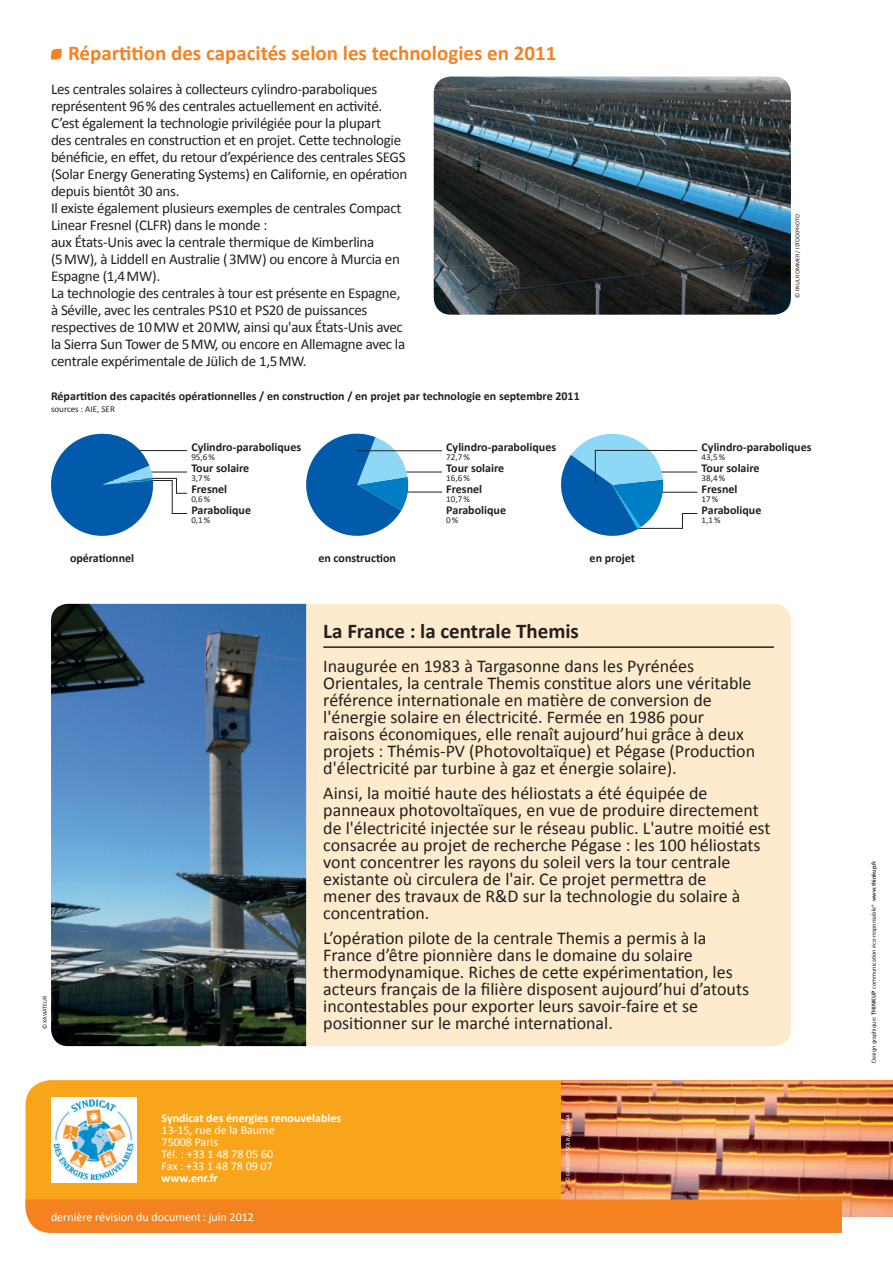
<style>
.page{position:relative;width:893px;height:1263px;background:#fff}
.page>*{position:absolute;margin:0;border:0;box-sizing:border-box;transform-origin:0 0}
.t1{font:700 21px "Calibri";color:#f58220}
.t2{font:700 21px "Calibri";color:#231f20}
.t3{font:18px/17px "Calibri";color:#231f20}
.t4{font:15px/17px "Calibri";letter-spacing:-.02em;color:#231f20}
.t5{font:700 12px "Calibri";color:#231f20}
.t6{font:12px/12px "Calibri";color:#fff}
.t7{font:700 12px "Calibri";color:#fff}
.t8{font:9px "Calibri";color:#231f20}
.t9{font:6px "Myriad Pro";color:#231f20}
.t10{font:6px "Calibri";color:#231f20}
.t11{font:6px "Calibri";color:#fff}
.s1{font-weight:600}
</style>
<div class="page">
<div style="left:26px;top:1080px;width:535px;height:119px;background:#f9a51b"></div>
<div style="left:51px;top:1097px;width:85px;height:85px;background:#fff"></div>
<img style="left:53px;top:1099px;width:81px;height:81px">
<img style="left:561px;top:1080px;width:332px;height:136px">
<div style="left:26px;top:1199px;width:816px;height:34px;background:#f58220"></div>
<svg style="left:51px;top:49px;width:11px;height:11px"></svg>
<div style="left:306px;top:604px;width:485px;height:442px;background:#feeacc"></div>
<hr style="left:323px;top:646px;width:451px;height:2px;background:#231f20">
<img style="left:51px;top:604px;width:255px;height:442px">
<img style="left:434px;top:77px;width:357px;height:238px">
<hr style="left:369px;top:492px;width:73px;height:1px;background:#231f20">
<hr style="left:376px;top:472px;width:66px;height:1px;background:#231f20">
<svg style="left:306px;top:433px;width:103px;height:103px"></svg>
<svg style="left:561px;top:433px;width:137px;height:103px"></svg>
<hr style="left:358px;top:450px;width:84px;height:1px;background:#231f20">
<svg style="left:51px;top:433px;width:136px;height:103px"></svg>
<p class="t1" style="left:68px;top:40px;width:490px">Répartition des capacités selon les technologies en 2011</p>
<p class="t4" style="left:51px;top:79px;width:358px">Les centrales solaires à collecteurs cylindro-paraboliques représentent 96% des centrales actuellement en activité.<br>C’est également la technologie privilégiée pour la plupart<br>des centrales en construction et en projet. Cette technologie bénéficie, en effet, du retour d’expérience des centrales SEGS (Solar Energy Generating Systems) en Californie, en opération depuis bientôt 30 ans.<br>Il existe également plusieurs exemples de centrales Compact Linear Fresnel (CLFR) dans le monde :<br>aux États-Unis avec la centrale thermique de Kimberlina<br>(5 MW), à Liddell en Australie (3MW) ou encore à M urcia en Espagne (1,4 MW).<br>La technologie des centrales à tour est présente en Espagne, à Séville, avec les centrales PS10 et PS20 de puissances respectives de 10 MW et 20 MW, ainsi qu'aux États-Unis avec la Sierra Sun Tower de 5 MW, ou encore en Allemagne avec la centrale expérimentale de Jülich de 1,5 MW.</p>
<p class="t5" style="left:51px;top:388px;width:530px">Répartition des capacités opérationnelles / en construction / en projet par technologie en septembre 2011</p>
<p class="t8" style="left:51px;top:403px;width:64px">sources : AIE, SER</p>
<p class="t5" style="left:191px;top:440px;width:111px">Cylindro-paraboliques</p>
<p class="t8" style="left:191px;top:452px;width:25px">95,6%</p>
<p class="t5" style="left:191px;top:461px;width:59px">Tour solaire</p>
<p class="t8" style="left:191px;top:473px;width:20px">3,7%</p>
<p class="t5" style="left:191px;top:482px;width:37px">Fresnel</p>
<p class="t8" style="left:191px;top:494px;width:20px">0,6%</p>
<p class="t5" style="left:191px;top:503px;width:61px">Parabolique</p>
<p class="t8" style="left:191px;top:515px;width:20px">0,1%</p>
<p class="t5" style="left:446px;top:440px;width:111px">Cylindro-paraboliques</p>
<p class="t8" style="left:446px;top:452px;width:25px">72,7%</p>
<p class="t5" style="left:446px;top:461px;width:59px">Tour solaire</p>
<p class="t8" style="left:446px;top:473px;width:25px">16,6%</p>
<p class="t5" style="left:446px;top:482px;width:37px">Fresnel</p>
<p class="t8" style="left:446px;top:494px;width:25px">10,7%</p>
<p class="t5" style="left:446px;top:503px;width:61px">Parabolique</p>
<p class="t8" style="left:446px;top:515px;width:14px">0%</p>
<p class="t5" style="left:70px;top:550px;width:66px">opérationnel</p>
<p class="t5" style="left:318px;top:550px;width:79px">en construction</p>
<p class="t5" style="left:590px;top:550px;width:47px">en projet</p>
<p class="t10" style="left:794px;top:298px;width:85px;rotate:-90deg">© Paul Rommer / iStockphoto</p>
<p class="t5" style="left:702px;top:440px;width:111px">Cylindro-paraboliques</p>
<p class="t8" style="left:702px;top:452px;width:25px">43,5%</p>
<p class="t5" style="left:702px;top:461px;width:59px">Tour solaire</p>
<p class="t8" style="left:702px;top:473px;width:25px">38,4%</p>
<p class="t5" style="left:702px;top:482px;width:37px">Fresnel</p>
<p class="t8" style="left:702px;top:494px;width:18px">17%</p>
<p class="t5" style="left:702px;top:503px;width:61px">Parabolique</p>
<p class="t8" style="left:702px;top:515px;width:20px">1,1%</p>
<p class="t10" style="left:41px;top:1029px;width:35px;rotate:-90deg">© Xaviateur</p>
<p class="t2" style="left:323px;top:618px;width:257px">La France : la centrale Themis</p>
<p class="t3" style="left:323px;top:657px;width:433px">Inaugurée en 1983 à Targasonne dans les Pyrénées Orientales, la centrale Themis constitue alors une véritable référence internationale en matière de conversion de l'énergie solaire en électricité. Fermée en 1986 pour raisons économiques, elle renaît aujourd’hui grâce à deux projets : Thémis-PV (Photovoltaïque) et Pégase (Production d'électricité par turbine à gaz et énergie solaire).</p>
<p class="t3" style="left:323px;top:784px;width:449px">Ainsi, la moitié haute des héliostats a été équipée de panneaux photovoltaïques, en vue de produire directement de l'électricité injectée sur le réseau public. L'autre moitié est consacrée au projet de recherche Pégase : les 100 héliostats vont concentrer les rayons du soleil vers la tour centrale existante où circulera de l'air. Ce projet permettra de<br>mener des travaux de R&amp;D sur la technologie du solaire à concentration.</p>
<p class="t3" style="left:323px;top:929px;width:427px">L’opération pilote de la centrale Themis a permis à la France d’être pionnière dans le domaine du solaire thermodynamique. Riches de cette expérimentation, les acteurs français de la filière disposent aujourd’hui d’atouts incontestables pour exporter leurs savoir-faire et se positionner sur le marché international.</p>
<p class="t7" style="left:162px;top:1111px;width:181px">Syndicat des énergies renouvelables</p>
<p class="t6" style="left:162px;top:1123px;width:115px">13-15, rue de la Baume<br>75008 Paris<br>Tél. : +33 1 48 78 05 60<br>Fax : +33 1 48 78 09 07</p>
<p class="t7" style="left:162px;top:1171px;width:58px">www.enr.fr</p>
<p class="t6" style="left:51px;top:1210px;width:204px">dernière révision du document: juin 2012</p>
<p class="t11" style="left:564px;top:1182px;width:69px;rotate:-90deg">© Gregory Kolb / Sandia</p>
<p class="t9" style="left:870px;top:1063px;width:204px;rotate:-90deg">Design graphique: <span class="s1">THINK UP</span> communication éco-responsable® <span class="s1">www.thinkup.fr</span></p>
</div>
